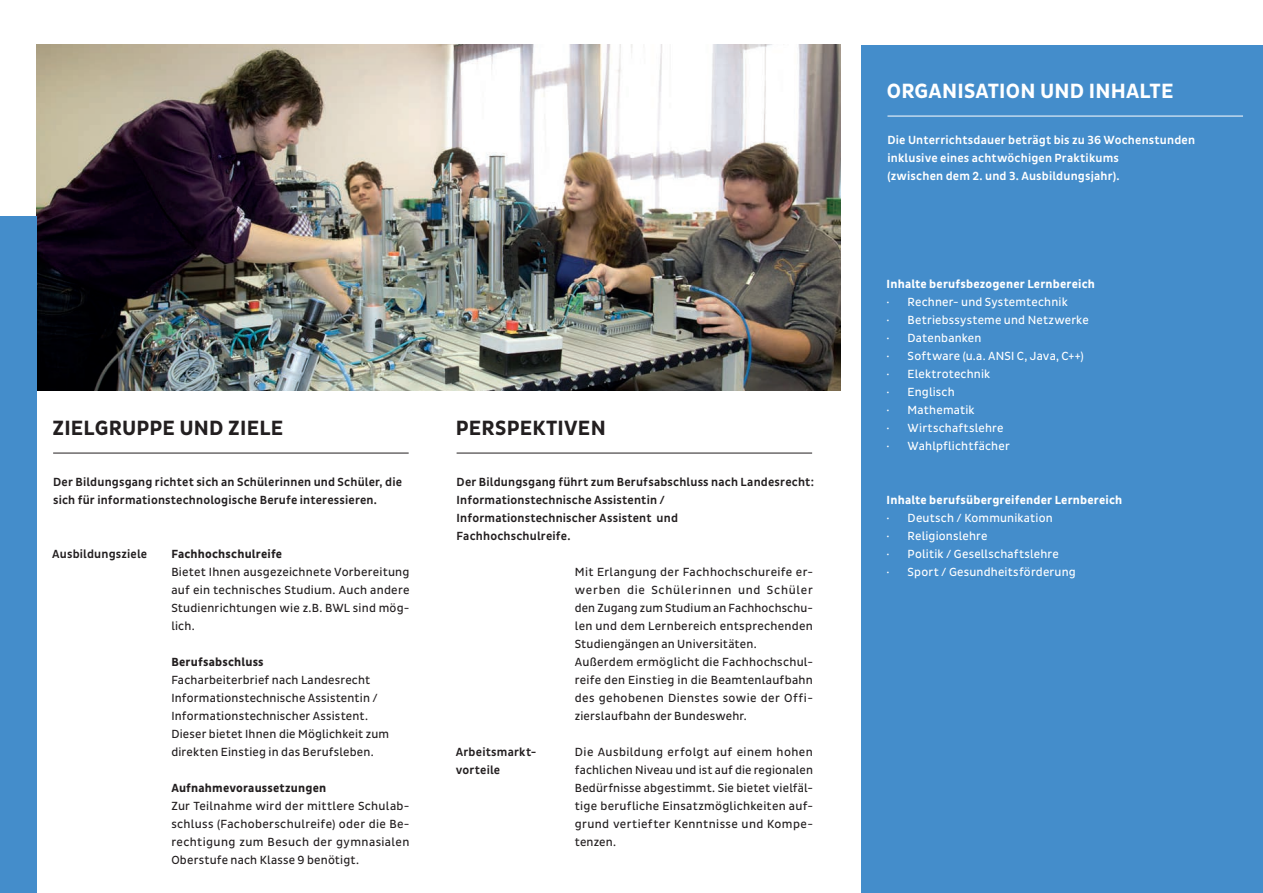
<style>
.page{position:relative;width:1263px;height:893px;background:#fff}
.page>*{position:absolute;margin:0;border:0;box-sizing:border-box;transform-origin:0 0}
.Headline{font:700 21px "Pluto Sans Cond";letter-spacing:.01em;color:#231f20}
.Headline-2{font:700 21px "Pluto Sans Cond";letter-spacing:.01em;color:#fff}
.Fließtext{font:12px/18px "Pluto Sans Cond";letter-spacing:.015em;color:#231f20;text-align:justify}
.Fließtext_Auszeichnu{font:500 12px/18px "Pluto Sans Cond";letter-spacing:.015em;color:#231f20}
.Fließtext_Weiß{font:12px "Pluto Sans Cond";letter-spacing:.015em;color:#fff}
.Fließtext_Auszeichnu-2{font:500 12px "Pluto Sans Cond";letter-spacing:.015em;color:#fff}
.Fließtext_Weiß-2{font:700 12px "Pluto Sans Cond";letter-spacing:.015em;color:#fff}
.Fließtext-2{font:700 12px "Pluto Sans Cond";letter-spacing:.015em;color:#231f20}
</style>
<div class="page">
<img style="left:37px;top:45px;width:804px;height:345px">
<div style="left:0;top:217px;width:37px;height:676px;background:#448dcb"></div>
<hr style="left:53px;top:453px;width:356px;height:1px;background:#231f20">
<hr style="left:457px;top:453px;width:355px;height:1px;background:#231f20">
<div style="left:862px;top:45px;width:401px;height:848px;background:#448dcb"></div>
<hr style="left:887px;top:116px;width:356px;height:1px;background:#fff">
<p class="Headline" style="left:52px;top:416px;width:232px">ZIELGRUPPE UND ZIELE</p>
<p class="Headline" style="left:456px;top:416px;width:151px">PERSPEKTIVEN</p>
<p class="Fließtext_Auszeichnu" style="left:53px;top:473px;width:350px">Der Bildungsgang richtet sich an Schülerinnen und Schüler, die sich für informationstechnologische Berufe interessieren.</p>
<p class="Fließtext_Auszeichnu" style="left:457px;top:473px;width:359px">Der Bildungsgang führt zum Berufsabschluss nach Landesrecht:</p>
<p class="Fließtext_Auszeichnu" style="left:457px;top:491px;width:210px">Informationstechnische Assistentin /</p>
<p class="Fließtext_Auszeichnu" style="left:457px;top:509px;width:223px">Informationstechnischer Assistent und</p>
<p class="Fließtext_Auszeichnu" style="left:457px;top:527px;width:115px">Fachhochschulreife.</p>
<p class="Fließtext_Auszeichnu" style="left:52px;top:545px;width:96px">Ausbildungsziele</p>
<p class="Fließtext-2" style="left:171px;top:547px;width:112px">Fachhochschulreife</p>
<p class="Fließtext" style="left:171px;top:563px;width:240px">Bietet Ihnen ausgezeichnete Vorbereitung auf ein technisches Studium. Auch andere Studienrichtungen wie z.B. BWL sind mög&shy;lich.</p>
<p class="Fließtext-2" style="left:171px;top:655px;width:94px">Berufsabschluss</p>
<p class="Fließtext" style="left:171px;top:671px;width:219px;text-align:left">Facharbeiterbrief nach Landesrecht Informationstechnische Assistentin / Informationstechnischer Assistent.<br>Dieser bietet Ihnen die Möglichkeit zum direkten Einstieg in das Berufsleben.</p>
<p class="Fließtext-2" style="left:171px;top:781px;width:156px">Aufnahmevoraussetzungen</p>
<p class="Fließtext" style="left:171px;top:797px;width:240px">Zur Teilnahme wird der mittlere Schulab&shy;schluss (Fachoberschulreife) oder die Be&shy;rechtigung zum Besuch der gymnasialen Oberstufe nach Klasse 9 benötigt.</p>
<p class="Fließtext_Auszeichnu" style="left:456px;top:743px;width:82px">Arbeitsmarkt-</p>
<p class="Fließtext_Auszeichnu" style="left:456px;top:761px;width:46px">vorteile</p>
<p class="Fließtext" style="left:575px;top:563px;width:240px">Mit Erlangung der Fachhochschureife er&shy;werben die Schülerinnen und Schüler den Zugang zum Studium an Fachhochschu&shy;len und dem Lernbereich entsprechenden Studiengängen an Universitäten.</p>
<p class="Fließtext" style="left:575px;top:653px;width:240px">Außerdem ermöglicht die Fachhochschul&shy;reife den Einstieg in die Beamtenlaufbahn des gehobenen Dienstes sowie der Offi&shy;zierslaufbahn der Bundeswehr.</p>
<p class="Fließtext" style="left:575px;top:743px;width:240px">Die Ausbildung erfolgt auf einem hohen fachlichen Niveau und ist auf die regionalen Bedürfnisse abgestimmt. Sie bietet vielfäl&shy;tige berufliche Einsatzmöglichkeiten auf&shy;grund vertiefter Kenntnisse und Kompe&shy;tenzen.</p>
<p class="Headline-2" style="left:887px;top:79px;width:288px">ORGANISATION UND INHALTE</p>
<p class="Fließtext_Auszeichnu-2" style="left:887px;top:133px;width:309px">Die Unterrichtsdauer beträgt bis zu 36 Wochenstunden</p>
<p class="Fließtext_Auszeichnu-2" style="left:887px;top:151px;width:233px">inklusive eines achtwöchigen Praktikums</p>
<p class="Fließtext_Auszeichnu-2" style="left:887px;top:169px;width:233px">(zwischen dem 2. und 3. Ausbildungsjahr).</p>
<p class="Fließtext_Weiß-2" style="left:887px;top:277px;width:210px">Inhalte berufsbezogener Lernbereich</p>
<p class="Fließtext_Weiß" style="left:887px;top:295px;width:183px">· Rechner- und Systemtechnik</p>
<p class="Fließtext_Weiß" style="left:887px;top:313px;width:204px">· Betriebssysteme und Netzwerke</p>
<p class="Fließtext_Weiß" style="left:887px;top:331px;width:96px">· Datenbanken</p>
<p class="Fließtext_Weiß" style="left:887px;top:349px;width:199px">· Software (u.a. ANSI C, Java, C++)</p>
<p class="Fließtext_Weiß" style="left:887px;top:367px;width:105px">· Elektrotechnik</p>
<p class="Fließtext_Weiß" style="left:887px;top:385px;width:70px">· Englisch</p>
<p class="Fließtext_Weiß" style="left:887px;top:403px;width:90px">· Mathematik</p>
<p class="Fließtext_Weiß" style="left:887px;top:421px;width:118px">· Wirtschaftslehre</p>
<p class="Fließtext_Weiß" style="left:887px;top:439px;width:125px">· Wahlpflichtfächer</p>
<p class="Fließtext_Weiß-2" style="left:887px;top:493px;width:237px">Inhalte berufsübergreifender Lernbereich</p>
<p class="Fließtext_Weiß" style="left:887px;top:511px;width:168px">· Deutsch / Kommunikation</p>
<p class="Fließtext_Weiß" style="left:887px;top:529px;width:102px">· Religionslehre</p>
<p class="Fließtext_Weiß" style="left:887px;top:547px;width:174px">· Politik / Gesellschaftslehre</p>
<p class="Fließtext_Weiß" style="left:887px;top:565px;width:191px">· Sport / Gesundheitsförderung</p>
</div>
